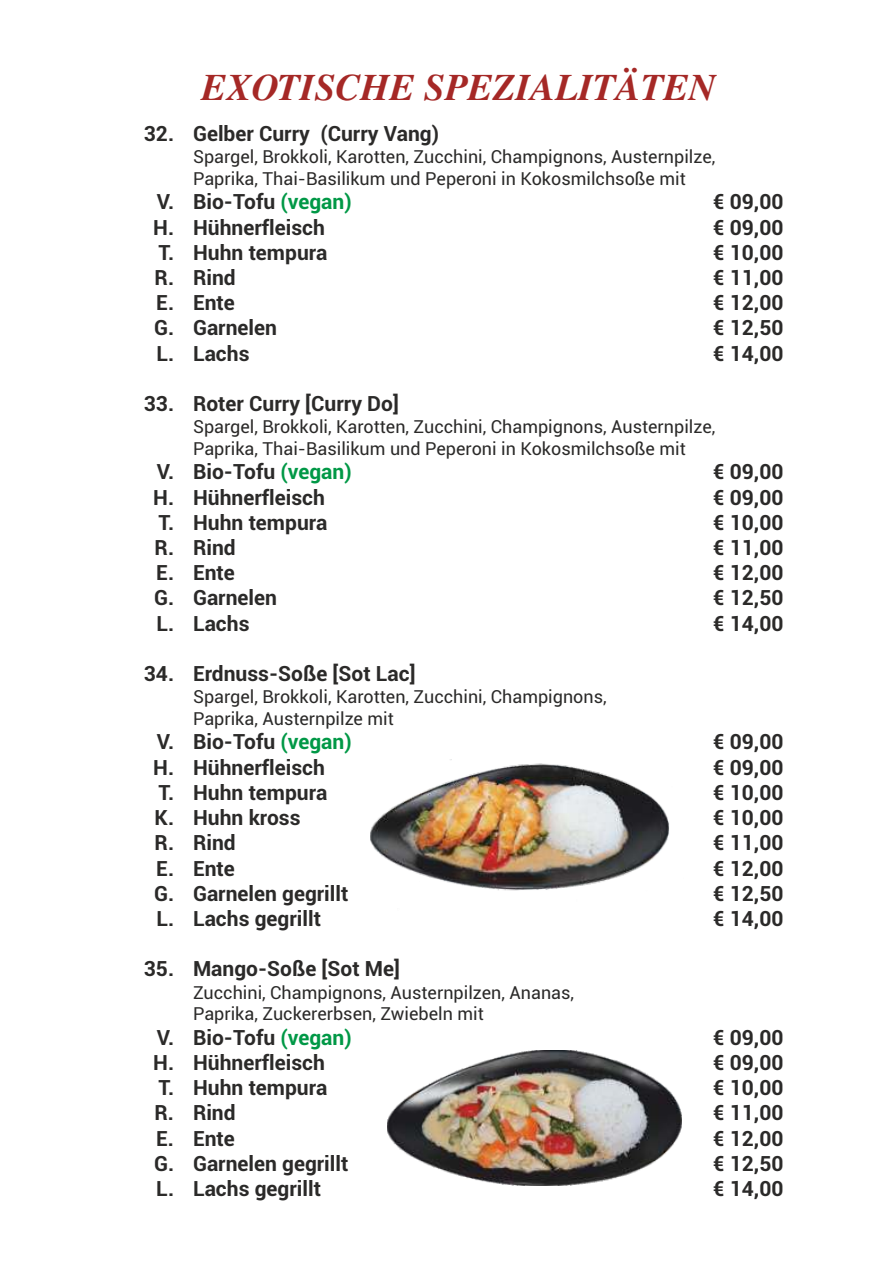
<style>
.page{position:relative;width:893px;height:1263px;background:#fff}
.page>*{position:absolute;margin:0;border:0;box-sizing:border-box;transform-origin:0 0}
.t1{font:italic 700 37.5px "Times";color:#a52826}
.t2{font:700 21px "Roboto";color:#2b2a29}
.t3{font:18px/21.6px "Roboto";color:#2b2a29}
.s1{color:#009846}
</style>
<div class="page">
<img style="left:371px;top:759px;width:298px;height:132px">
<img style="left:387px;top:1050px;width:295px;height:135px">
<h1 class="t1" style="left:202px;top:74px;width:516px">EXOTISCHE SPEZIALITÄTEN</h1>
<p class="t2" style="left:144px;top:125px;width:297px">32. Gelber Curry (Curry Vang)</p>
<p class="t3" style="left:193px;top:148px;width:524px">Spargel, Brokkoli, Karotten, Zucchini, Champignons, Austernpilze,<br>Paprika, Thai-Basilikum und Peperoni in Kokosmilchsoße mit</p>
<p class="t2" style="left:157px;top:194px;width:196px">V. Bio-Tofu <span class="s1">(vegan)</span></p>
<p class="t2" style="left:713px;top:194px;width:72px">€ 09,00</p>
<p class="t2" style="left:153px;top:219px;width:173px">H. Hühnerfleisch</p>
<p class="t2" style="left:713px;top:219px;width:72px">€ 09,00</p>
<p class="t2" style="left:159px;top:244px;width:170px">T. Huhn tempura</p>
<p class="t2" style="left:713px;top:244px;width:72px">€ 10,00</p>
<p class="t2" style="left:155px;top:269px;width:83px">R. Rind</p>
<p class="t2" style="left:713px;top:269px;width:72px">€ 11,00</p>
<p class="t2" style="left:156px;top:294px;width:80px">E. Ente</p>
<p class="t2" style="left:713px;top:294px;width:72px">€ 12,00</p>
<p class="t2" style="left:154px;top:320px;width:124px">G. Garnelen</p>
<p class="t2" style="left:713px;top:320px;width:72px">€ 12,50</p>
<p class="t2" style="left:156px;top:345px;width:95px">L. Lachs</p>
<p class="t2" style="left:713px;top:345px;width:72px">€ 14,00</p>
<p class="t2" style="left:144px;top:395px;width:256px">33. Roter Curry [Curry Do]</p>
<p class="t3" style="left:193px;top:418px;width:524px">Spargel, Brokkoli, Karotten, Zucchini, Champignons, Austernpilze,<br>Paprika, Thai-Basilikum und Peperoni in Kokosmilchsoße mit</p>
<p class="t2" style="left:157px;top:464px;width:196px">V. Bio-Tofu <span class="s1">(vegan)</span></p>
<p class="t2" style="left:713px;top:464px;width:72px">€ 09,00</p>
<p class="t2" style="left:153px;top:489px;width:173px">H. Hühnerfleisch</p>
<p class="t2" style="left:713px;top:489px;width:72px">€ 09,00</p>
<p class="t2" style="left:159px;top:514px;width:170px">T. Huhn tempura</p>
<p class="t2" style="left:713px;top:514px;width:72px">€ 10,00</p>
<p class="t2" style="left:155px;top:539px;width:83px">R. Rind</p>
<p class="t2" style="left:713px;top:539px;width:72px">€ 11,00</p>
<p class="t2" style="left:156px;top:564px;width:80px">E. Ente</p>
<p class="t2" style="left:713px;top:564px;width:72px">€ 12,00</p>
<p class="t2" style="left:154px;top:590px;width:124px">G. Garnelen</p>
<p class="t2" style="left:713px;top:590px;width:72px">€ 12,50</p>
<p class="t2" style="left:156px;top:615px;width:95px">L. Lachs</p>
<p class="t2" style="left:713px;top:615px;width:72px">€ 14,00</p>
<p class="t2" style="left:144px;top:665px;width:273px">34. Erdnuss-Soße [Sot Lac]</p>
<p class="t3" style="left:193px;top:688px;width:415px">Spargel, Brokkoli, Karotten, Zucchini, Champignons,<br>Paprika, Austernpilze mit</p>
<p class="t2" style="left:157px;top:734px;width:196px">V. Bio-Tofu <span class="s1">(vegan)</span></p>
<p class="t2" style="left:713px;top:734px;width:72px">€ 09,00</p>
<p class="t2" style="left:153px;top:759px;width:173px">H. Hühnerfleisch</p>
<p class="t2" style="left:713px;top:759px;width:72px">€ 09,00</p>
<p class="t2" style="left:159px;top:784px;width:170px">T. Huhn tempura</p>
<p class="t2" style="left:713px;top:784px;width:72px">€ 10,00</p>
<p class="t2" style="left:155px;top:809px;width:147px">K. Huhn kross</p>
<p class="t2" style="left:713px;top:809px;width:72px">€ 10,00</p>
<p class="t2" style="left:155px;top:834px;width:83px">R. Rind</p>
<p class="t2" style="left:713px;top:834px;width:72px">€ 11,00</p>
<p class="t2" style="left:156px;top:860px;width:80px">E. Ente</p>
<p class="t2" style="left:713px;top:860px;width:72px">€ 12,00</p>
<p class="t2" style="left:154px;top:885px;width:196px">G. Garnelen gegrillt</p>
<p class="t2" style="left:713px;top:885px;width:72px">€ 12,50</p>
<p class="t2" style="left:156px;top:910px;width:166px">L. Lachs gegrillt</p>
<p class="t2" style="left:713px;top:910px;width:72px">€ 14,00</p>
<p class="t2" style="left:144px;top:960px;width:258px">35. Mango-Soße [Sot Me]</p>
<p class="t3" style="left:193px;top:983px;width:383px">Zucchini, Champignons, Austernpilzen, Ananas,<br>Paprika, Zuckererbsen, Zwiebeln mit</p>
<p class="t2" style="left:157px;top:1029px;width:196px">V. Bio-Tofu <span class="s1">(vegan)</span></p>
<p class="t2" style="left:713px;top:1029px;width:72px">€ 09,00</p>
<p class="t2" style="left:153px;top:1054px;width:173px">H. Hühnerfleisch</p>
<p class="t2" style="left:713px;top:1054px;width:72px">€ 09,00</p>
<p class="t2" style="left:159px;top:1079px;width:170px">T. Huhn tempura</p>
<p class="t2" style="left:713px;top:1079px;width:72px">€ 10,00</p>
<p class="t2" style="left:155px;top:1104px;width:83px">R. Rind</p>
<p class="t2" style="left:713px;top:1104px;width:72px">€ 11,00</p>
<p class="t2" style="left:156px;top:1130px;width:80px">E. Ente</p>
<p class="t2" style="left:713px;top:1130px;width:72px">€ 12,00</p>
<p class="t2" style="left:154px;top:1155px;width:196px">G. Garnelen gegrillt</p>
<p class="t2" style="left:713px;top:1155px;width:72px">€ 12,50</p>
<p class="t2" style="left:156px;top:1180px;width:166px">L. Lachs gegrillt</p>
<p class="t2" style="left:713px;top:1180px;width:72px">€ 14,00</p>
</div>
